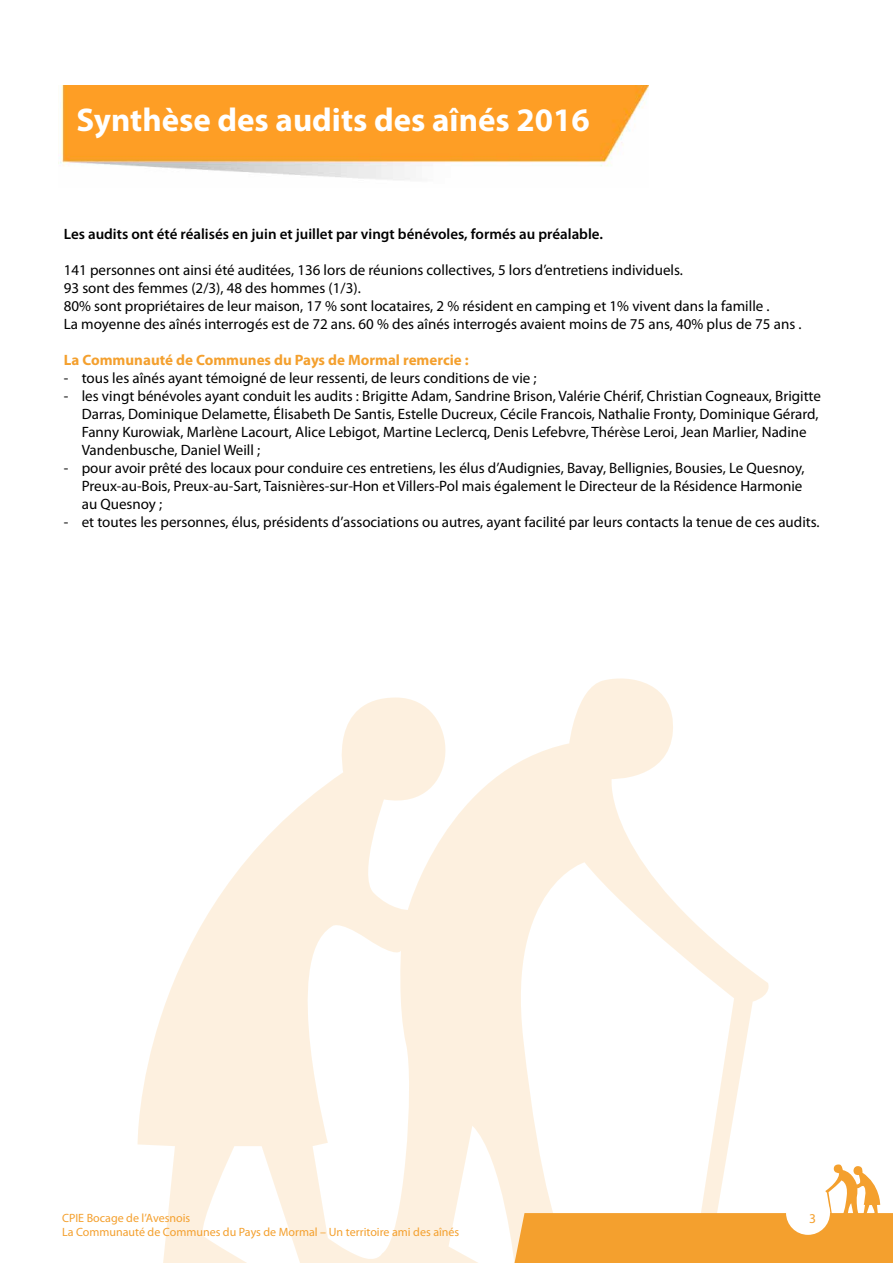
<style>
.page{position:relative;width:893px;height:1263px;background:#fff}
.page>*{position:absolute;margin:0;border:0;box-sizing:border-box;transform-origin:0 0}
.t1{font:700 33px "Myriad Pro";color:#fff}
.t2{font:15px/18px "Myriad Pro";color:#000}
.t3{font:600 15px "Myriad Pro";color:#000}
.t4{font:700 15px "Myriad Pro";color:#f4a02e}
.t5{font:13.5px "Myriad Pro";color:#f4a02e}
.t6{font:12px/14.4px "Myriad Pro";color:#f4a02e}
</style>
<div class="page">
<svg style="left:137px;top:678px;width:632px;height:585px"></svg>
<svg style="left:514px;top:1164px;width:379px;height:99px"></svg>
<div style="left:786px;top:1191px;width:44px;height:44px;background:#fff;border-radius:50%"></div>
<img style="left:58px;top:85px;width:590px;height:95px">
<h1 class="t1" style="left:77px;top:101px;width:515px">Synthèse des audits des aînés 2016</h1>
<p class="t3" style="left:64px;top:226px;width:541px">Les audits ont été réalisés en juin et juillet par vingt bénévoles, formés au préalable.</p>
<p class="t2" style="left:64px;top:261px;width:739px">141 personnes ont ainsi été auditées, 136 lors de réunions collectives, 5 lors d’entretiens individuels.<br>93 sont des femmes (2/3), 48 des hommes (1/3).<br>80% sont propriétaires de leur maison, 17 % sont locataires, 2 % résident en camping et 1% vivent dans la famille .<br>La moyenne des aînés interrogés est de 72 ans. 60 % des aînés interrogés avaient moins de 75 ans, 40% plus de 75 ans .</p>
<p class="t4" style="left:64px;top:352px;width:406px">La Communauté de Communes du Pays de Mormal remercie :</p>
<p class="t2" style="left:64px;top:369px;width:474px">- tous les aînés ayant témoigné de leur ressenti, de leurs conditions de vie ;</p>
<p class="t2" style="left:82px;top:387px;width:741px;text-indent:-18px">- les vingt bénévoles ayant conduit les audits : Brigitte Adam, Sandrine Brison, Valérie Chérif, Christian Cogneaux, Brigitte Darras, Dominique Delamette, Élisabeth De Santis, Estelle Ducreux, Cécile Francois, Nathalie Fronty, Dominique Gérard, Fanny Kurowiak, Marlène Lacourt, Alice Lebigot, Martine Leclercq, Denis Lefebvre, Thérèse Leroi, Jean Marlier, Nadine Vandenbusche, Daniel Weill ;</p>
<p class="t2" style="left:82px;top:459px;width:724px;text-indent:-18px">- pour avoir prêté des locaux pour conduire ces entretiens, les élus d’Audignies, Bavay, Bellignies, Bousies, Le Quesnoy,<br>Preux-au-Bois, Preux-au-Sart, Taisnières-sur-Hon et Villers-Pol mais également le Directeur de la Résidence Harmonie au Quesnoy ;</p>
<p class="t2" style="left:64px;top:513px;width:757px">- et toutes les personnes, élus, présidents d’associations ou autres, ayant facilité par leurs contacts la tenue de ces audits.</p>
<p class="t6" style="left:62px;top:1211px;width:399px">CPIE Bocage de l’Avesnois<br>La Communauté de Communes du Pays de Mormal – Un territoire ami des aînés</p>
<p class="t5" style="left:809px;top:1211px;width:8px">3</p>
</div>
